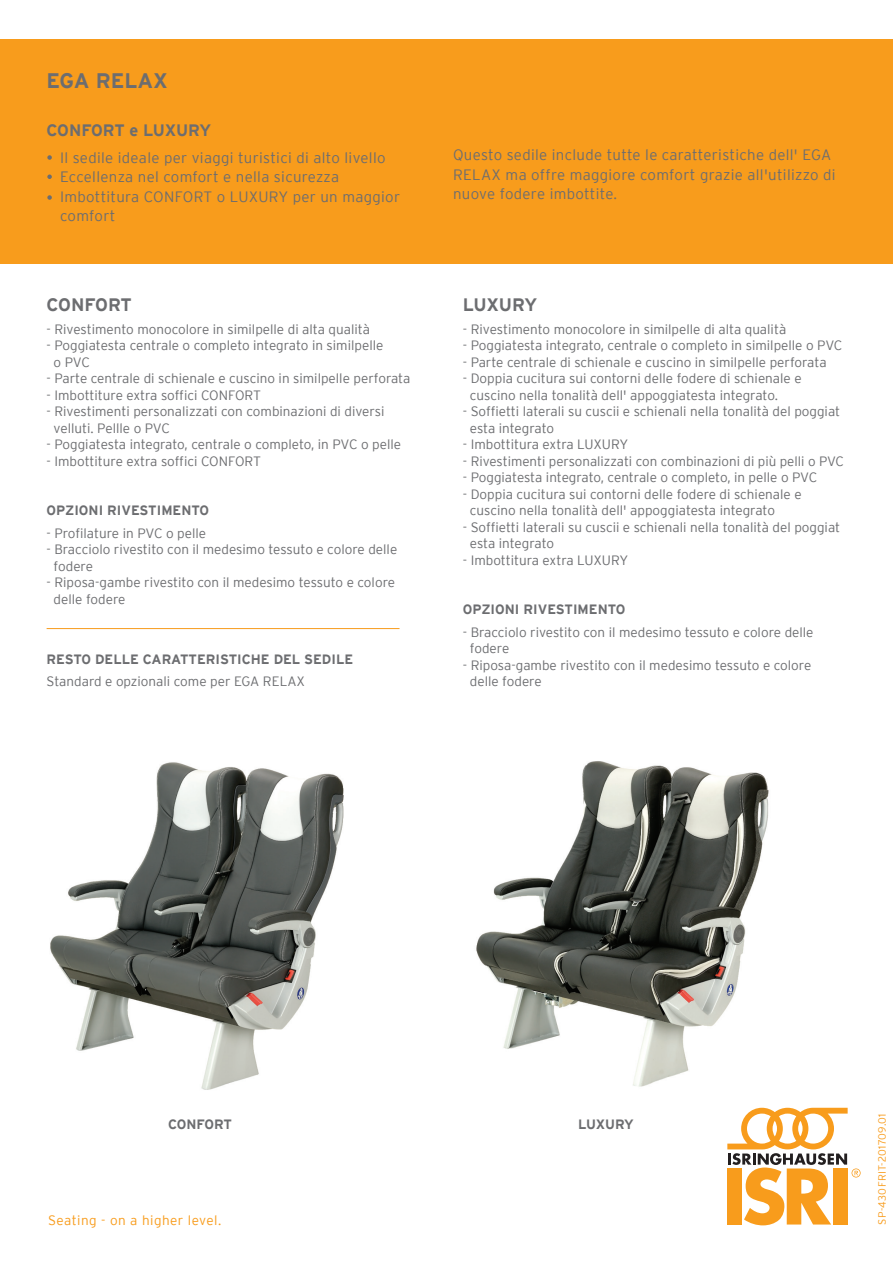
<style>
.page{position:relative;width:893px;height:1263px;background:#fff}
.page>*{position:absolute;margin:0;border:0;box-sizing:border-box;transform-origin:0 0}
.t1{font:700 21px "Interstate";color:#6c6d70}
.t2{font:700 18px "Interstate";letter-spacing:-.015em;color:#6c6d70}
.t3{font:700 16.5px "Interstate";letter-spacing:-.015em;color:#6c6d70}
.t4{font:300 15px/19.5px "Interstate";letter-spacing:.02em;color:#6c6d70}
.t5{font:300 13.5px/16.5px "Interstate";color:#6c6d70}
.t6{font:700 13.5px "Interstate";color:#6c6d70}
.t7{font:300 13.5px "Interstate";letter-spacing:.035em;color:#f89c1c}
.t8{font:300 10.5px "Interstate";letter-spacing:.035em;color:#f89c1c}
</style>
<div class="page">
<img style="left:50px;top:762px;width:294px;height:328px">
<img style="left:476px;top:761px;width:293px;height:326px">
<div style="left:0;top:39px;width:893px;height:224px;background:#f89c1c"></div>
<hr style="left:47px;top:628px;width:352px;height:1px;background:#f89c1c">
<svg style="left:47px;top:155px;width:5px;height:5px"></svg>
<svg style="left:47px;top:174px;width:5px;height:5px"></svg>
<svg style="left:47px;top:195px;width:5px;height:5px"></svg>
<svg style="left:727px;top:1108px;width:134px;height:117px"></svg>
<h1 class="t1" style="left:47px;top:69px;width:123px">EGA RELAX</h1>
<p class="t3" style="left:47px;top:121px;width:166px">CONFORT e LUXURY</p>
<p class="t4" style="left:60px;top:147px;width:342px">Il sedile ideale per viaggi turistici di alto livello Eccellenza nel comfort e nella sicurezza Imbottitura CONFORT o LUXURY per un maggior comfort</p>
<h2 class="t2" style="left:47px;top:295px;width:87px">CONFORT</h2>
<p class="t5" style="left:47px;top:321px;width:325px">- Rivestimento monocolore in similpelle di alta qualità</p>
<p class="t5" style="left:54px;top:337px;width:331px;text-indent:-7px">- Poggiatesta centrale o completo integrato in similpelle o PVC</p>
<p class="t5" style="left:47px;top:370px;width:365px">- Parte centrale di schienale e cuscino in similpelle perforata</p>
<p class="t5" style="left:47px;top:387px;width:216px">- Imbottiture extra soffici CONFORT</p>
<p class="t5" style="left:54px;top:403px;width:332px;text-indent:-7px">- Rivestimenti personalizzati con combinazioni di diversi velluti. Pellle o PVC</p>
<p class="t5" style="left:47px;top:436px;width:356px">- Poggiatesta integrato, centrale o completo, in PVC o pelle</p>
<p class="t5" style="left:47px;top:453px;width:216px">- Imbottiture extra soffici CONFORT</p>
<p class="t6" style="left:47px;top:503px;width:164px">OPZIONI RIVESTIMENTO</p>
<p class="t5" style="left:47px;top:525px;width:161px">- Profilature in PVC o pelle</p>
<p class="t5" style="left:54px;top:541px;width:345px;text-indent:-7px">- Bracciolo rivestito con il medesimo tessuto e colore delle fodere</p>
<p class="t5" style="left:54px;top:574px;width:343px;text-indent:-7px">- Riposa-gambe rivestito con il medesimo tessuto e colore delle fodere</p>
<p class="t6" style="left:47px;top:652px;width:308px">RESTO DELLE CARATTERISTICHE DEL SEDILE</p>
<p class="t5" style="left:47px;top:673px;width:260px">Standard e opzionali come per EGA RELAX</p>
<p class="t4" style="left:453px;top:145px;width:384px">Questo sedile include tutte le caratteristiche dell' EGA<br>RELAX ma offre maggiore comfort grazie all'utilizzo di nuove fodere imbottite.</p>
<h2 class="t2" style="left:463px;top:295px;width:76px">LUXURY</h2>
<p class="t5" style="left:463px;top:321px;width:325px">- Rivestimento monocolore in similpelle di alta qualità</p>
<p class="t5" style="left:463px;top:337px;width:381px">- Poggiatesta integrato, centrale o completo in similpelle o PVC</p>
<p class="t5" style="left:463px;top:354px;width:365px">- Parte centrale di schienale e cuscino in similpelle perforata</p>
<p class="t5" style="left:470px;top:370px;width:333px;text-indent:-7px">- Doppia cucitura sui contorni delle fodere di schienale e cuscino nella tonalità dell' appoggiatesta integrato.</p>
<p class="t5" style="left:470px;top:403px;width:372px;text-indent:-7px">- Soffietti laterali su cuscii e schienali nella tonalità del poggiat esta integrato</p>
<p class="t5" style="left:463px;top:436px;width:167px">- Imbottitura extra LUXURY</p>
<p class="t5" style="left:463px;top:453px;width:383px">- Rivestimenti personalizzati con combinazioni di più pelli o PVC</p>
<p class="t5" style="left:463px;top:469px;width:356px">- Poggiatesta integrato, centrale o completo, in pelle o PVC</p>
<p class="t5" style="left:470px;top:486px;width:333px;text-indent:-7px">- Doppia cucitura sui contorni delle fodere di schienale e cuscino nella tonalità dell' appoggiatesta integrato</p>
<p class="t5" style="left:470px;top:519px;width:372px;text-indent:-7px">- Soffietti laterali su cuscii e schienali nella tonalità del poggiat esta integrato</p>
<p class="t5" style="left:463px;top:552px;width:167px">- Imbottitura extra LUXURY</p>
<p class="t6" style="left:463px;top:602px;width:164px">OPZIONI RIVESTIMENTO</p>
<p class="t5" style="left:470px;top:624px;width:345px;text-indent:-7px">- Bracciolo rivestito con il medesimo tessuto e colore delle fodere</p>
<p class="t5" style="left:470px;top:657px;width:343px;text-indent:-7px">- Riposa-gambe rivestito con il medesimo tessuto e colore delle fodere</p>
<p class="t6" style="left:168px;top:1116px;width:65px">CONFORT</p>
<p class="t6" style="left:578px;top:1116px;width:57px">LUXURY</p>
<p class="t7" style="left:48px;top:1212px;width:175px">Seating - on a higher level.</p>
<p class="t8" style="left:876px;top:1225px;width:113px;rotate:-90deg">SP-430FRIT-201709.01</p>
</div>
